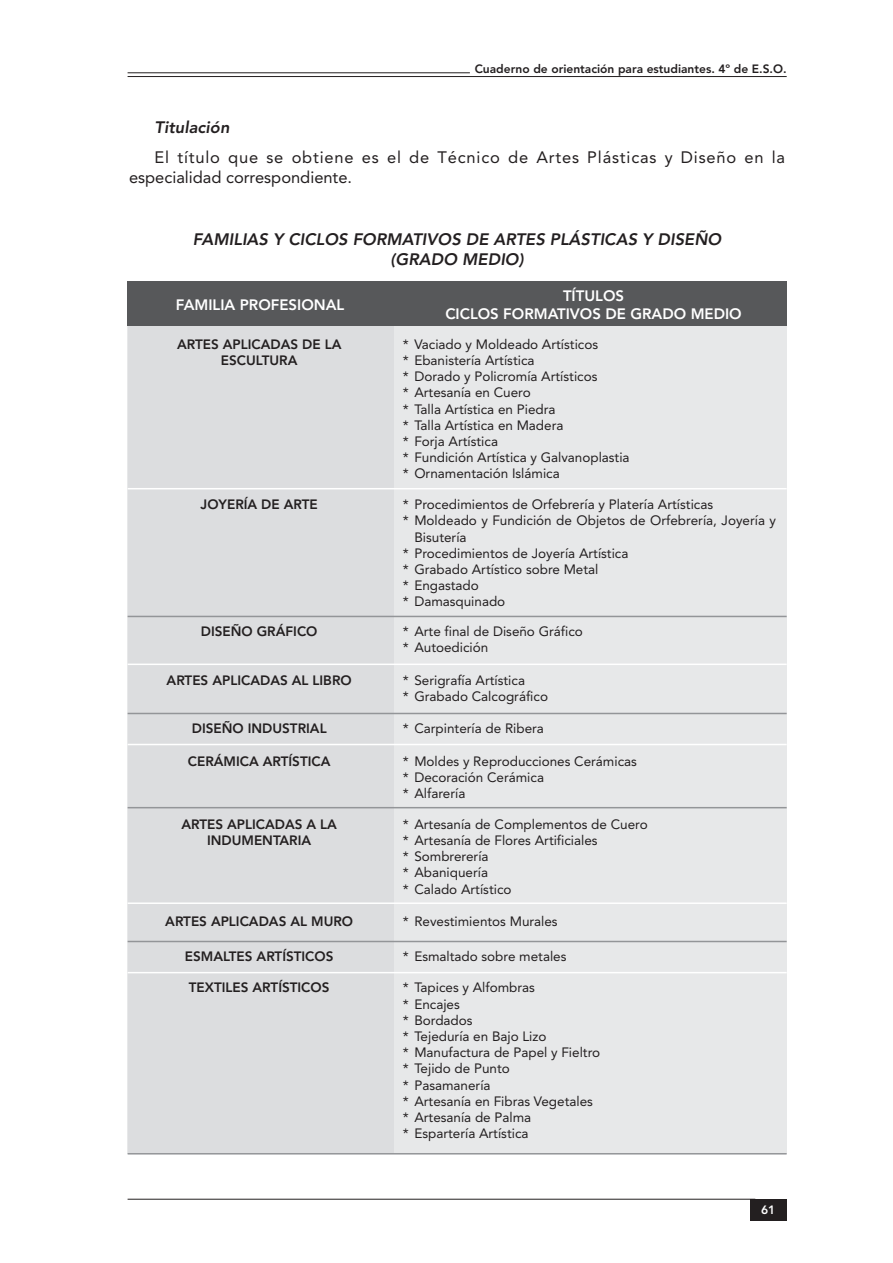
<style>
.page{position:relative;width:893px;height:1263px;background:#fff}
.page>*{position:absolute;margin:0;border:0;box-sizing:border-box;transform-origin:0 0}
.t1{font:16.5px/19.8px "Avenir";letter-spacing:.05em;color:#231f20}
.t2{font:italic 800 16.5px/19.8px "Avenir";letter-spacing:.005em;color:#231f20;text-align:center}
.t3{font:800 15px/18px "Avenir";color:#fff;text-align:center}
.t4{font:13.5px/16.2px "Avenir";color:#231f20}
.t5{font:800 13.5px/16.2px "Avenir";color:#231f20;text-align:center}
.t6{font:800 12px "Avenir";color:#231f20}
.t7{font:800 12px "Avenir";color:#fff}
</style>
<div class="page">
<hr style="left:128px;top:76px;width:659px;height:1px;background:#231f20">
<hr style="left:128px;top:73px;width:342px;height:1px;background:#231f20">
<hr style="left:128px;top:1199px;width:627px;height:1px;background:#231f20">
<div style="left:750px;top:1199px;width:37px;height:21px;background:#231f20"></div>
<div style="left:128px;top:300px;width:659px;height:854px;background:#e7e8e9"></div>
<div style="left:128px;top:300px;width:266px;height:854px;background:#dcdddf"></div>
<div style="left:128px;top:281px;width:659px;height:45px;background:#57585a"></div>
<hr style="left:128px;top:616px;width:659px;height:1px;background:#939598">
<hr style="left:128px;top:488px;width:659px;height:1px;background:#fff">
<hr style="left:128px;top:713px;width:659px;height:1px;background:#939598">
<hr style="left:128px;top:663px;width:659px;height:2px;background:#fff">
<hr style="left:128px;top:807px;width:659px;height:1px;background:#939598">
<hr style="left:128px;top:744px;width:659px;height:1px;background:#fff">
<hr style="left:128px;top:941px;width:659px;height:1px;background:#939598">
<hr style="left:128px;top:902px;width:659px;height:2px;background:#fff">
<hr style="left:128px;top:1153px;width:659px;height:1px;background:#939598">
<hr style="left:128px;top:972px;width:659px;height:1px;background:#fff">
<p class="t6" style="left:475px;top:64px;width:313px">Cuaderno de orientación para estudiantes. 4º de E.S.O.</p>
<p class="t2" style="left:155px;top:119px;width:76px">Titulación</p>
<p class="t1" style="left:129px;top:149px;width:658px;text-indent:26px">El título que se obtiene es el de Técnico de Artes Plásticas y Diseño en la especialidad correspondiente.</p>
<p class="t2" style="left:193px;top:231px;width:530px">FAMILIAS Y CICLOS FORMATIVOS DE ARTES PLÁSTICAS Y DISEÑO (GRADO MEDIO)</p>
<p class="t3" style="left:176px;top:297px;width:170px">FAMILIA PROFESIONAL</p>
<p class="t3" style="left:445px;top:288px;width:298px">TÍTULOS<br>CICLOS FORMATIVOS DE GRADO MEDIO</p>
<p class="t5" style="left:177px;top:337px;width:166px">ARTES APLICADAS DE LA<br>ESCULTURA</p>
<p class="t4" style="left:403px;top:337px;width:228px">* Vaciado y Moldeado Artísticos<br>* Ebanistería Artística<br>* Dorado y Policromía Artísticos<br>* Artesanía en Cuero<br>* Talla Artística en Piedra<br>* Talla Artística en Madera<br>* Forja Artística<br>* Fundición Artística y Galvanoplastia * Ornamentación Islámica</p>
<p class="t5" style="left:201px;top:497px;width:119px">JOYERÍA DE ARTE</p>
<p class="t4" style="left:403px;top:497px;width:312px">* Procedimientos de Orfebrería y Platería Artísticas</p>
<p class="t4" style="left:403px;top:514px;width:375px">* Moldeado y Fundición de Objetos de Orfebrería, Joyería y</p>
<p class="t4" style="left:414px;top:530px;width:54px">Bisutería</p>
<p class="t4" style="left:403px;top:546px;width:227px">* Procedimientos de Joyería Artística</p>
<p class="t4" style="left:403px;top:562px;width:197px">* Grabado Artístico sobre Metal</p>
<p class="t4" style="left:403px;top:578px;width:78px">* Engastado</p>
<p class="t4" style="left:403px;top:595px;width:104px">* Damasquinado</p>
<p class="t5" style="left:201px;top:624px;width:118px">DISEÑO GRÁFICO</p>
<p class="t4" style="left:403px;top:624px;width:182px">* Arte final de Diseño Gráfico * Autoedición</p>
<p class="t5" style="left:167px;top:673px;width:187px">ARTES APLICADAS AL LIBRO</p>
<p class="t4" style="left:403px;top:673px;width:147px">* Serigrafía Artística<br>* Grabado Calcográfico</p>
<p class="t5" style="left:192px;top:721px;width:136px">DISEÑO INDUSTRIAL</p>
<p class="t4" style="left:403px;top:721px;width:143px">* Carpintería de Ribera</p>
<p class="t5" style="left:188px;top:754px;width:144px">CERÁMICA ARTÍSTICA</p>
<p class="t4" style="left:403px;top:754px;width:236px">* Moldes y Reproducciones Cerámicas * Decoración Cerámica<br>* Alfarería</p>
<p class="t5" style="left:181px;top:817px;width:157px">ARTES APLICADAS A LA<br>INDUMENTARIA</p>
<p class="t4" style="left:403px;top:817px;width:246px">* Artesanía de Complementos de Cuero * Artesanía de Flores Artificiales<br>* Sombrerería<br>* Abaniquería<br>* Calado Artístico</p>
<p class="t5" style="left:165px;top:914px;width:189px">ARTES APLICADAS AL MURO</p>
<p class="t4" style="left:403px;top:914px;width:156px">* Revestimientos Murales</p>
<p class="t5" style="left:185px;top:949px;width:150px">ESMALTES ARTÍSTICOS</p>
<p class="t4" style="left:403px;top:949px;width:165px">* Esmaltado sobre metales</p>
<p class="t5" style="left:189px;top:981px;width:142px">TEXTILES ARTÍSTICOS</p>
<p class="t4" style="left:403px;top:981px;width:199px">* Tapices y Alfombras<br>* Encajes<br>* Bordados<br>* Tejeduría en Bajo Lizo<br>* Manufactura de Papel y Fieltro * Tejido de Punto<br>* Pasamanería<br>* Artesanía en Fibras Vegetales * Artesanía de Palma<br>* Espartería Artística</p>
<p class="t7" style="left:761px;top:1205px;width:16px">61</p>
</div>
